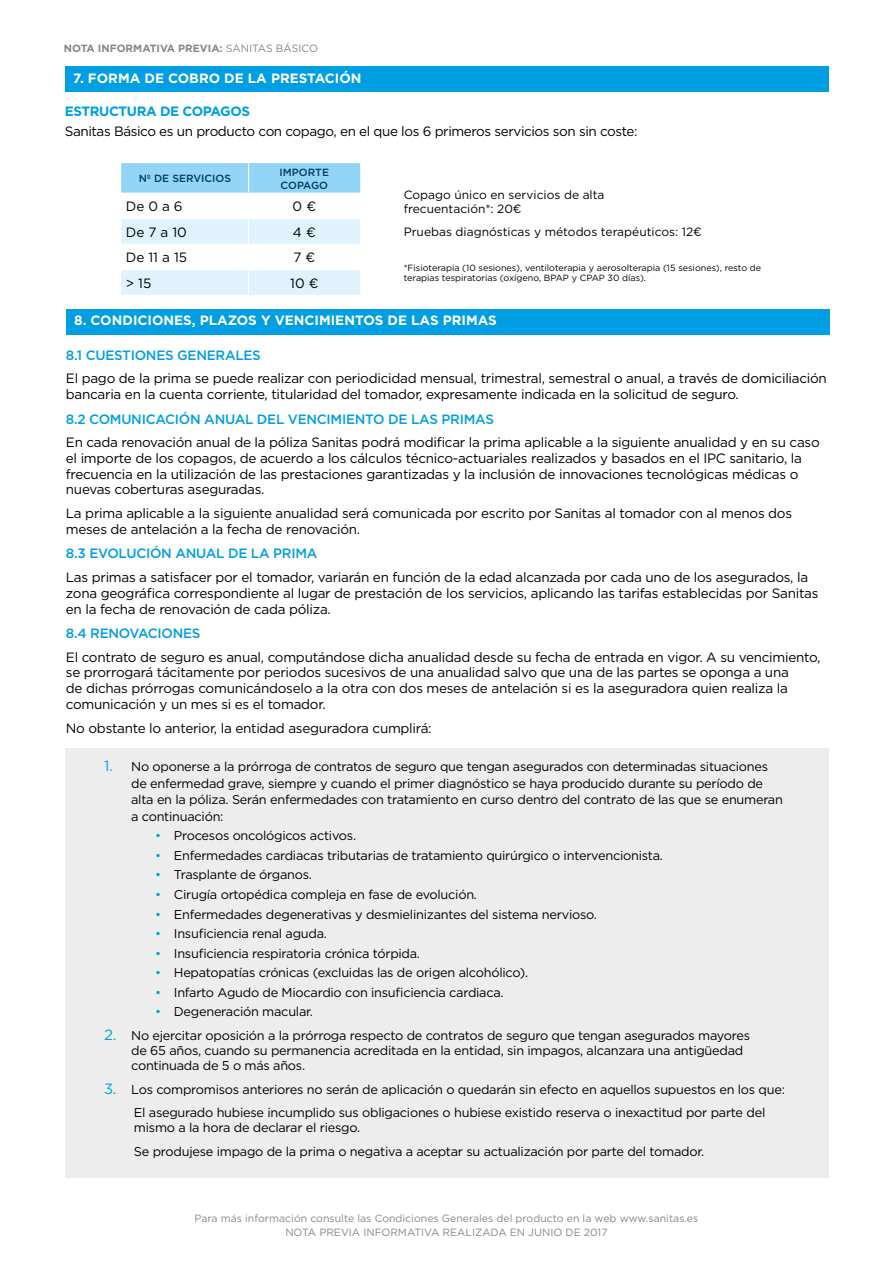
<style>
.page{position:relative;width:893px;height:1263px;background:#fff}
.page>*{position:absolute;margin:0;border:0;box-sizing:border-box;transform-origin:0 0}
.t1{font:13.5px/15.6px "Gotham";letter-spacing:-.02em;color:#000}
.t2{font:500 13.5px "Gotham";letter-spacing:-.02em;color:#009fe3}
.t3{font:700 13.5px "Gotham";color:#fff}
.t4{font:700 13.5px "Gotham";letter-spacing:-.03em;color:#009fe3}
.t5{font:12.75px/16.5px "Gotham";letter-spacing:-.02em;color:#000}
.t6{font:12px/14.4px "Gotham";color:#000}
.t7{font:10.5px "Gotham";color:#86878c}
.t8{font:700 10.5px "Gotham";color:#86878c}
.t9{font:500 10.5px "Gotham";color:#003b60}
.t10{font:9px/10.8px "Gotham";color:#000}
.s1{font-weight:400}
.s2{font-size:14.85px;color:#009fe3}
.s3{color:#009fe3}
</style>
<div class="page">
<div style="left:65px;top:748px;width:764px;height:430px;background:#ededee"></div>
<div style="left:65px;top:67px;width:764px;height:25px;background:#009fe3"></div>
<svg style="left:121px;top:163px;width:239px;height:132px"></svg>
<div style="left:66px;top:309px;width:764px;height:26px;background:#009fe3"></div>
<p class="t8" style="left:64px;top:41px;width:256px">NOTA INFORMATIVA PREVIA: <span class="s1">SANITAS BÁSICO</span></p>
<p class="t3" style="left:73px;top:69px;width:290px">7. FORMA DE COBRO DE LA PRESTACIÓN</p>
<p class="t4" style="left:65px;top:102px;width:187px">ESTRUCTURA DE COPAGOS</p>
<p class="t1" style="left:65px;top:124px;width:574px">Sanitas Básico es un producto con copago, en el que los 6 primeros servicios son sin coste:</p>
<p class="t9" style="left:139px;top:172px;width:94px">Nº DE SERVICIOS</p>
<p class="t9" style="left:280px;top:165px;width:51px">IMPORTE</p>
<p class="t9" style="left:281px;top:178px;width:49px">COPAGO</p>
<p class="t6" style="left:404px;top:187px;width:202px">Copago único en servicios de alta frecuentación*: 20€</p>
<p class="t6" style="left:404px;top:224px;width:300px">Pruebas diagnósticas y métodos terapéuticos: 12€</p>
<p class="t10" style="left:404px;top:262px;width:359px">*Fisioterapia (10 sesiones), ventiloterapia y aerosolterapia (15 sesiones), resto de terapias tespiratorias (oxígeno, BPAP y CPAP 30 días).</p>
<p class="t3" style="left:74px;top:312px;width:424px">8. CONDICIONES, PLAZOS Y VENCIMIENTOS DE LAS PRIMAS</p>
<p class="t2" style="left:66px;top:346px;width:197px">8.1 CUESTIONES GENERALES</p>
<p class="t1" style="left:66px;top:370px;width:762px;line-height:16.2px">El pago de la prima se puede realizar con periodicidad mensual, trimestral, semestral o anual, a través de domiciliación bancaria en la cuenta corriente, titularidad del tomador, expresamente indicada en la solicitud de seguro.</p>
<p class="t2" style="left:66px;top:410px;width:430px">8.2 COMUNICACIÓN ANUAL DEL VENCIMIENTO DE LAS PRIMAS</p>
<p class="t1" style="left:66px;top:434px;width:755px">En cada renovación anual de la póliza Sanitas podrá modificar la prima aplicable a la siguiente anualidad y en su caso el importe de los copagos, de acuerdo a los cálculos técnico-actuariales realizados y basados en el IPC sanitario, la frecuencia en la utilización de las prestaciones garantizadas y la inclusión de innovaciones tecnológicas médicas o nuevas coberturas aseguradas.</p>
<p class="t1" style="left:66px;top:505px;width:728px;line-height:16.2px">La prima aplicable a la siguiente anualidad será comunicada por escrito por Sanitas al tomador con al menos dos meses de antelación a la fecha de renovación.</p>
<p class="t2" style="left:66px;top:545px;width:253px">8.3 EVOLUCIÓN ANUAL DE LA PRIMA</p>
<p class="t1" style="left:66px;top:569px;width:754px">Las primas a satisfacer por el tomador, variarán en función de la edad alcanzada por cada uno de los asegurados, la zona geográfica correspondiente al lugar de prestación de los servicios, aplicando las tarifas establecidas por Sanitas en la fecha de renovación de cada póliza.</p>
<p class="t2" style="left:66px;top:624px;width:136px">8.4 RENOVACIONES</p>
<p class="t1" style="left:66px;top:649px;width:756px">El contrato de seguro es anual, computándose dicha anualidad desde su fecha de entrada en vigor. A su vencimiento, se prorrogará tácitamente por periodos sucesivos de una anualidad salvo que una de las partes se oponga a una<br>de dichas prórrogas comunicándoselo a la otra con dos meses de antelación si es la aseguradora quien realiza la comunicación y un mes si es el tomador.</p>
<p class="t1" style="left:66px;top:721px;width:367px">No obstante lo anterior, la entidad aseguradora cumplirá:</p>
<p class="t5" style="left:131px;top:758px;width:653px;text-indent:-27px"><span class="s2">1.</span> No oponerse a la prórroga de contratos de seguro que tengan asegurados con determinadas situaciones de enfermedad grave, siempre y cuando el primer diagnóstico se haya producido durante su período de alta en la póliza. Serán enfermedades con tratamiento en curso dentro del contrato de las que se enumeran a continuación:</p>
<p class="t5" style="left:155px;top:827px;width:202px"><span class="s3">•</span> Procesos oncológicos activos.</p>
<p class="t5" style="left:155px;top:847px;width:509px"><span class="s3">•</span> Enfermedades cardiacas tributarias de tratamiento quirúrgico o intervencionista.</p>
<p class="t5" style="left:155px;top:866px;width:158px"><span class="s3">•</span> Trasplante de órganos.</p>
<p class="t5" style="left:155px;top:886px;width:323px"><span class="s3">•</span> Cirugía ortopédica compleja en fase de evolución.</p>
<p class="t5" style="left:155px;top:905px;width:443px"><span class="s3">•</span> Enfermedades degenerativas y desmielinizantes del sistema nervioso.</p>
<p class="t5" style="left:155px;top:925px;width:173px"><span class="s3">•</span> Insuficiencia renal aguda.</p>
<p class="t5" style="left:155px;top:944px;width:266px"><span class="s3">•</span> Insuficiencia respiratoria crónica tórpida.</p>
<p class="t5" style="left:155px;top:964px;width:375px"><span class="s3">•</span> Hepatopatías crónicas (excluidas las de origen alcohólico).</p>
<p class="t5" style="left:155px;top:984px;width:350px"><span class="s3">•</span> Infarto Agudo de Miocardio con insuficiencia cardiaca.</p>
<p class="t5" style="left:155px;top:1003px;width:159px"><span class="s3">•</span> Degeneración macular.</p>
<p class="t5" style="left:131px;top:1027px;width:620px;line-height:15.3px;text-indent:-27px"><span class="s2">2.</span> No ejercitar oposición a la prórroga respecto de contratos de seguro que tengan asegurados mayores de 65 años, cuando su permanencia acreditada en la entidad, sin impagos, alcanzara una antigüedad continuada de 5 o más años.</p>
<p class="t5" style="left:104px;top:1080px;width:682px"><span class="s2">3.</span> Los compromisos anteriores no serán de aplicación o quedarán sin efecto en aquellos supuestos en los que:</p>
<p class="t5" style="left:134px;top:1104px;width:633px;line-height:15.3px">El asegurado hubiese incumplido sus obligaciones o hubiese existido reserva o inexactitud por parte del mismo a la hora de declarar el riesgo.</p>
<p class="t5" style="left:134px;top:1143px;width:572px">Se produjese impago de la prima o negativa a aceptar su actualización por parte del tomador.</p>
<p class="t1" style="left:126px;top:199px;width:58px">De 0 a 6</p>
<p class="t1" style="left:293px;top:199px;width:25px">0 €</p>
<p class="t1" style="left:126px;top:224px;width:63px">De 7 a 10</p>
<p class="t1" style="left:293px;top:224px;width:24px">4 €</p>
<p class="t1" style="left:126px;top:250px;width:63px">De 11 a 15</p>
<p class="t1" style="left:293px;top:250px;width:23px">7 €</p>
<p class="t1" style="left:126px;top:275px;width:27px">&gt; 15</p>
<p class="t1" style="left:290px;top:275px;width:30px">10 €</p>
<p class="t7" style="left:195px;top:1212px;width:505px">Para más información consulte las Condiciones Generales del producto en la web www.sanitas.es</p>
<p class="t7" style="left:285px;top:1225px;width:324px">NOTA PREVIA INFORMATIVA REALIZADA EN JUNIO DE 2017</p>
</div>
